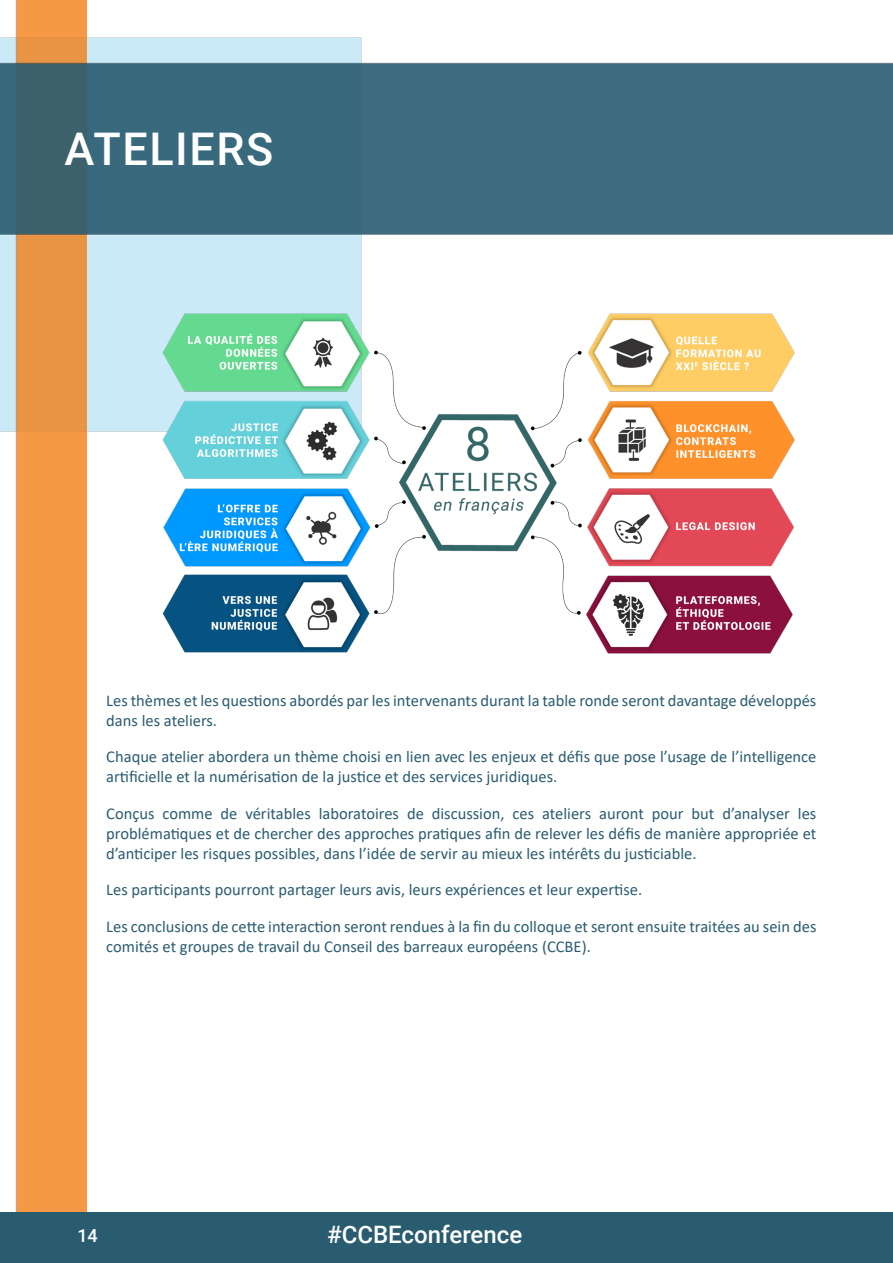
<style>
.page{position:relative;width:893px;height:1263px;background:#fff}
.page>*{position:absolute;margin:0;border:0;box-sizing:border-box;transform-origin:0 0}
.t1{font:500 45px "Roboto";letter-spacing:.035em;color:#fff}
.t2{font:500 24px "Roboto";color:#fff}
.t3{font:500 18px "Roboto";color:#fff}
.Programme_contenu_sa{font:16.5px/19.8px "Calibri";color:#2a5c70}
</style>
<div class="page">
<img style="left:15px;top:0;width:72px;height:1212px">
<img style="left:0;top:26px;width:893px;height:528px">
<div style="left:0;top:1212px;width:893px;height:51px;background:#2a5c70"></div>
<img style="left:128px;top:285px;width:701px;height:369px">
<p class="t1" style="left:65px;top:118px;width:210px">ATELIERS</p>
<p class="Programme_contenu_sa" style="left:106px;top:690px;width:712px">Les thèmes et les questions abordés par les intervenants durant la table ronde seront davantage développés dans les ateliers.</p>
<p class="Programme_contenu_sa" style="left:106px;top:747px;width:712px">Chaque atelier abordera un thème choisi en lien avec les enjeux et défis que pose l’usage de l’intelligence artificielle et la numérisation de la justice et des services juridiques.</p>
<p class="Programme_contenu_sa" style="left:106px;top:803px;width:712px;text-align:justify">Conçus comme de véritables laboratoires de discussion, ces ateliers auront pour but d’analyser les problématiques et de chercher des approches pratiques afin de relever les défis de manière appropriée et d’anticiper les risques possibles, dans l’idée de servir au mieux les intérêts du justiciable.</p>
<p class="Programme_contenu_sa" style="left:106px;top:880px;width:537px">Les participants pourront partager leurs avis, leurs expériences et leur expertise.</p>
<p class="Programme_contenu_sa" style="left:106px;top:916px;width:712px">Les conclusions de cette interaction seront rendues à la fin du colloque et seront ensuite traitées au sein des comités et groupes de travail du Conseil des barreaux européens (CCBE).</p>
<p class="t3" style="left:77px;top:1223px;width:22px">14</p>
<h2 class="t2" style="left:327px;top:1217px;width:197px">#CCBEconference</h2>
</div>
